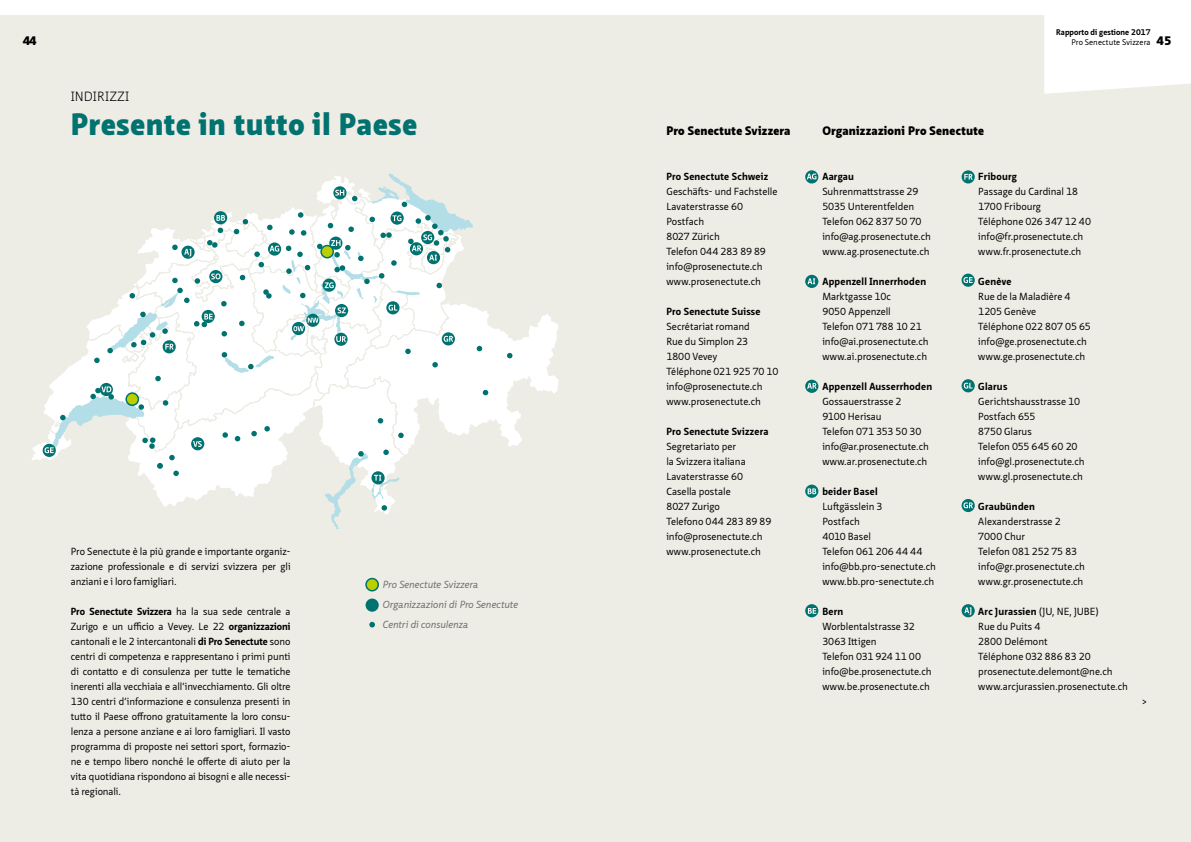
<style>
.page{position:relative;width:1191px;height:842px;background:#edece5}
.page>*{position:absolute;margin:0;border:0;box-sizing:border-box;transform-origin:0 0}
.t1{font:900 30px "Neue Sans Pro";letter-spacing:.02em;color:#007270}
.t2{font:300 13px "Neue Sans Pro";letter-spacing:.015em;color:#000}
.t3{font:900 12px "Neue Sans Pro";letter-spacing:.015em;color:#000}
.t4{font:10px/15px "Neue Sans Pro";color:#000}
.t5{font:700 10px "Neue Sans Pro";letter-spacing:.025em;color:#000}
.t6{font:italic 10px/20px "Neue Sans Pro";letter-spacing:-.005em;color:#6f6f6e}
.t7{font:700 8px "Neue Sans Pro";letter-spacing:.01em;color:#000}
.t8{font:8px "Neue Sans Pro";letter-spacing:.01em;color:#000}
.s1{font-weight:700}
</style>
<div class="page">
<div style="left:1044px;top:14px;width:147px;height:80px;background:#fff"></div>
<div style="left:0;top:0;width:1191px;height:14px;background:#fff"></div>
<svg style="left:369px;top:622px;width:6px;height:5px"></svg>
<div style="left:366px;top:578px;width:12px;height:13px;background:#bbcf00;border-radius:50%"></div>
<div style="left:365px;top:578px;width:14px;height:13px;border:2px solid #007270;border-radius:50%"></div>
<svg style="left:805px;top:170px;width:13px;height:13px"></svg>
<svg style="left:807px;top:174px;width:9px;height:5px"></svg>
<svg style="left:805px;top:275px;width:13px;height:13px"></svg>
<svg style="left:807px;top:278px;width:8px;height:6px"></svg>
<svg style="left:805px;top:380px;width:13px;height:13px"></svg>
<svg style="left:807px;top:383px;width:9px;height:6px"></svg>
<svg style="left:805px;top:485px;width:13px;height:13px"></svg>
<svg style="left:807px;top:488px;width:9px;height:6px"></svg>
<svg style="left:805px;top:604px;width:13px;height:13px"></svg>
<svg style="left:808px;top:608px;width:8px;height:6px"></svg>
<svg style="left:961px;top:170px;width:13px;height:13px"></svg>
<svg style="left:964px;top:174px;width:8px;height:6px"></svg>
<svg style="left:961px;top:274px;width:13px;height:13px"></svg>
<svg style="left:963px;top:277px;width:9px;height:6px"></svg>
<svg style="left:961px;top:379px;width:13px;height:13px"></svg>
<svg style="left:963px;top:383px;width:9px;height:6px"></svg>
<svg style="left:961px;top:499px;width:13px;height:13px"></svg>
<svg style="left:963px;top:502px;width:10px;height:6px"></svg>
<svg style="left:961px;top:604px;width:13px;height:13px"></svg>
<svg style="left:964px;top:607px;width:7px;height:8px"></svg>
<div style="left:365px;top:598px;width:14px;height:14px;background:#007270;border-radius:50%"></div>
<svg style="left:32px;top:314px;width:527px;height:146px"></svg>
<svg style="left:507px;top:353px;width:5px;height:5px"></svg>
<svg style="left:43px;top:444px;width:13px;height:13px"></svg>
<svg style="left:45px;top:173px;width:443px;height:356px"></svg>
<div style="left:321px;top:246px;width:12px;height:12px;background:#bbcf00;border-radius:50%"></div>
<div style="left:320px;top:245px;width:14px;height:13px;border:2px solid #007270;border-radius:50%"></div>
<div style="left:126px;top:393px;width:12px;height:12px;background:#bbcf00;border-radius:50%"></div>
<div style="left:125px;top:392px;width:14px;height:14px;border:2px solid #007270;border-radius:50%"></div>
<p class="t7" style="left:1056px;top:27px;width:96px">Rapporto di gestione 2017</p>
<p class="t8" style="left:1071px;top:37px;width:81px">Pro Senectute Svizzera</p>
<p class="t3" style="left:23px;top:32px;width:16px">44</p>
<p class="t3" style="left:1156px;top:32px;width:17px">45</p>
<h2 class="t2" style="left:71px;top:88px;width:60px">INDIRIZZI</h2>
<h1 class="t1" style="left:71px;top:104px;width:348px">Presente in tutto il Paese</h1>
<p class="t4" style="left:71px;top:544px;width:221px;text-align:justify">Pro Senectute è la più grande e importante organiz&shy;zazione professionale e di servizi svizzera per gli anziani e i loro famigliari.</p>
<p class="t4" style="left:71px;top:604px;width:221px;text-align:justify"><span class="s1">Pro Senectute Svizzera</span> ha la sua sede centrale a Zurigo e un ufficio a Vevey. Le 22 <span class="s1">organizzazioni </span>cantonali e le 2 intercantonali <span class="s1">di Pro Senectute</span> sono centri di competenza e rappresentano i primi punti di contatto e di consulenza per tutte le tematiche inerenti alla vecchiaia e all’invecchiamento. Gli oltre 130 centri d’informazione e consulenza presenti in tutto il Paese offrono gratuitamente la loro consu&shy;lenza a persone anziane e ai loro famigliari. Il vasto programma di proposte nei settori sport, formazio&shy;ne e tempo libero nonché le offerte di aiuto per la vita quotidiana rispondono ai bisogni e alle necessi&shy;tà regionali.</p>
<p class="t6" style="left:383px;top:574px;width:137px">Pro Senectute Svizzera<br>Organizzazioni di Pro Senectute<br>Centri di consulenza</p>
<p class="t3" style="left:666px;top:123px;width:126px">Pro Senectute Svizzera</p>
<p class="t3" style="left:822px;top:123px;width:163px">Organizzazioni Pro Senectute</p>
<p class="t5" style="left:666px;top:170px;width:103px">Pro Senectute Schweiz</p>
<p class="t4" style="left:666px;top:184px;width:113px">Geschäfts- und Fachstelle<br>Lavaterstrasse 60<br>Postfach<br>8027 Zürich<br>Telefon 044 283 89 89 info@prosenectute.ch www.prosenectute.ch</p>
<p class="t5" style="left:666px;top:305px;width:96px">Pro Senectute Suisse</p>
<p class="t4" style="left:666px;top:319px;width:114px">Secrétariat romand<br>Rue du Simplon 23<br>1800 Vevey<br>Téléphone 021 925 70 10 info@prosenectute.ch www.prosenectute.ch</p>
<p class="t5" style="left:666px;top:425px;width:104px">Pro Senectute Svizzera</p>
<p class="t4" style="left:666px;top:439px;width:106px">Segretariato per<br>la Svizzera italiana<br>Lavaterstrasse 60<br>Casella postale<br>8027 Zurigo<br>Telefono 044 283 89 89 info@prosenectute.ch www.prosenectute.ch</p>
<p class="t5" style="left:822px;top:170px;width:33px">Aargau</p>
<p class="t4" style="left:822px;top:184px;width:110px">Suhrenmattstrasse 29<br>5035 Unterentfelden<br>Telefon 062 837 50 70 info@ag.prosenectute.ch www.ag.prosenectute.ch</p>
<p class="t5" style="left:822px;top:275px;width:105px">Appenzell Innerrhoden</p>
<p class="t4" style="left:822px;top:289px;width:108px">Marktgasse 10c<br>9050 Appenzell<br>Telefon 071 788 10 21 info@ai.prosenectute.ch www.ai.prosenectute.ch</p>
<p class="t5" style="left:822px;top:380px;width:111px">Appenzell Ausserrhoden</p>
<p class="t4" style="left:822px;top:394px;width:108px">Gossauerstrasse 2<br>9100 Herisau<br>Telefon 071 353 50 30 info@ar.prosenectute.ch www.ar.prosenectute.ch</p>
<p class="t5" style="left:822px;top:485px;width:57px">beider Basel</p>
<p class="t4" style="left:822px;top:499px;width:115px">Luftgässlein 3<br>Postfach<br>4010 Basel<br>Telefon 061 206 44 44 info@bb.pro-senectute.ch www.bb.pro-senectute.ch</p>
<p class="t5" style="left:822px;top:605px;width:22px">Bern</p>
<p class="t4" style="left:822px;top:619px;width:111px">Worblentalstrasse 32<br>3063 Ittigen<br>Telefon 031 924 11 00 info@be.prosenectute.ch www.be.prosenectute.ch</p>
<p class="t5" style="left:978px;top:170px;width:40px">Fribourg</p>
<p class="t4" style="left:978px;top:184px;width:114px">Passage du Cardinal 18<br>1700 Fribourg<br>Téléphone 026 347 12 40 info@fr.prosenectute.ch www.fr.prosenectute.ch</p>
<p class="t5" style="left:978px;top:275px;width:35px">Genève</p>
<p class="t4" style="left:978px;top:289px;width:114px">Rue de la Maladière 4<br>1205 Genève<br>Téléphone 022 807 05 65 info@ge.prosenectute.ch www.ge.prosenectute.ch</p>
<p class="t5" style="left:978px;top:380px;width:31px">Glarus</p>
<p class="t4" style="left:978px;top:394px;width:108px">Gerichtshausstrasse 10<br>Postfach 655<br>8750 Glarus<br>Telefon 055 645 60 20 info@gl.prosenectute.ch www.gl.prosenectute.ch</p>
<p class="t5" style="left:978px;top:500px;width:58px">Graubünden</p>
<p class="t4" style="left:978px;top:514px;width:108px">Alexanderstrasse 2<br>7000 Chur<br>Telefon 081 252 75 83 info@gr.prosenectute.ch www.gr.prosenectute.ch</p>
<p class="t4" style="left:978px;top:604px;width:151px"><span class="s1">Arc Jurassien</span> (JU, NE, JUBE)<br>Rue du Puits 4<br>2800 Delémont<br>Téléphone 032 886 83 20 prosenectute.delemont@ne.ch www.arcjurassien.prosenectute.ch</p>
<p class="t4" style="left:1141px;top:694px;width:7px">&gt;</p>
</div>
